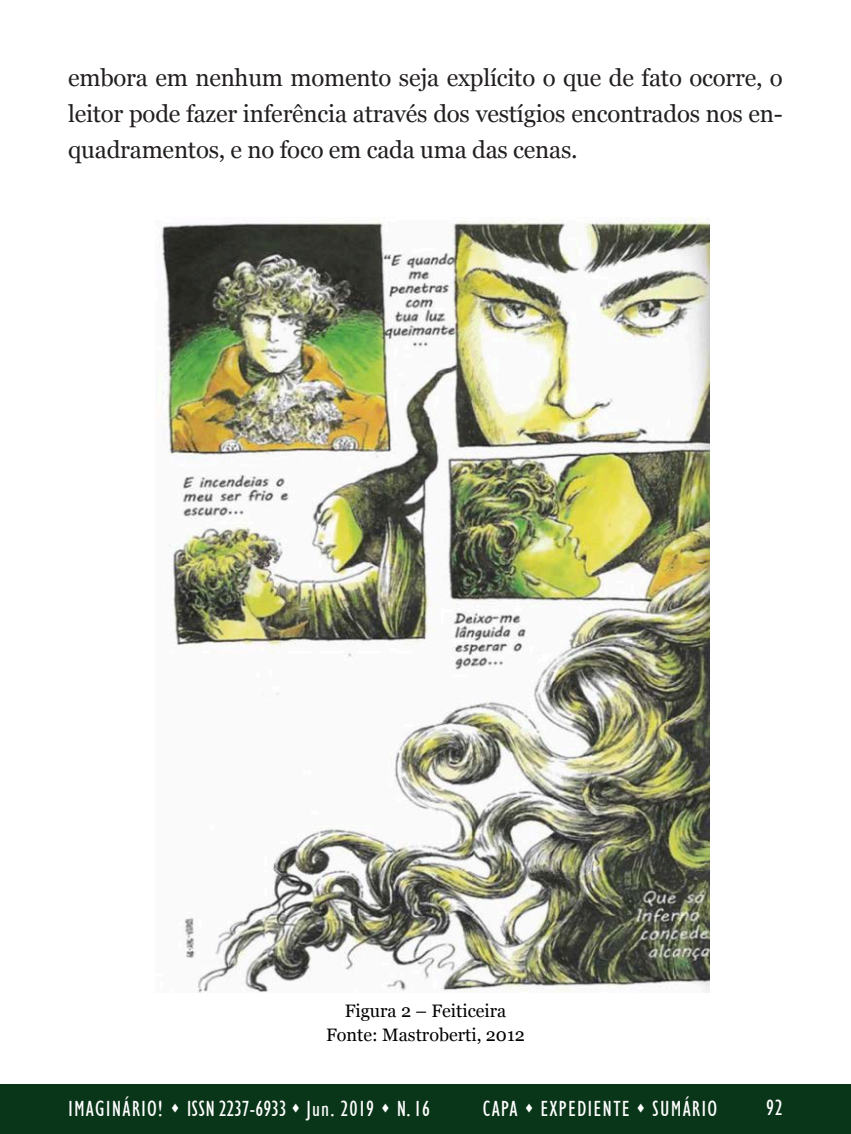
<style>
.page{position:relative;width:851px;height:1134px;background:#fff}
.page>*{position:absolute;margin:0;border:0;box-sizing:border-box;transform-origin:0 0}
.t1{font:24px/36px "Georgia";letter-spacing:-.01em;color:#231f20;text-align:justify}
.t2{font:condensed 22px "Humanist 521 BT";letter-spacing:.05em;color:#fff}
.t3{font:18px/24px "Georgia";color:#000;text-align:center}
</style>
<div class="page">
<div style="left:0;top:1084px;width:850px;height:50px;background:#093518"></div>
<img style="left:161px;top:218px;width:548px;height:774px">
<p class="t1" style="left:68px;top:60px;width:716px">embora em nenhum momento seja explícito o que de fato ocorre, o leitor pode fazer inferência através dos vestígios encontrados nos en&shy;quadramentos, e no foco em cada uma das cenas.</p>
<p class="t3" style="left:326px;top:999px;width:200px">Figura 2 – Feiticeira<br>Fonte: Mastroberti, 2012</p>
<p class="t2" style="left:68px;top:1095px;width:363px">IMAGINÁRIO! ▲ ISSN 2237-6933 ▲ Jun. 2019 ▲ N. 16</p>
<p class="t2" style="left:483px;top:1095px;width:236px">CAPA ▲ EXPEDIENTE ▲ SUMÁRIO</p>
<p class="t2" style="left:766px;top:1095px;width:18px">92</p>
</div>
